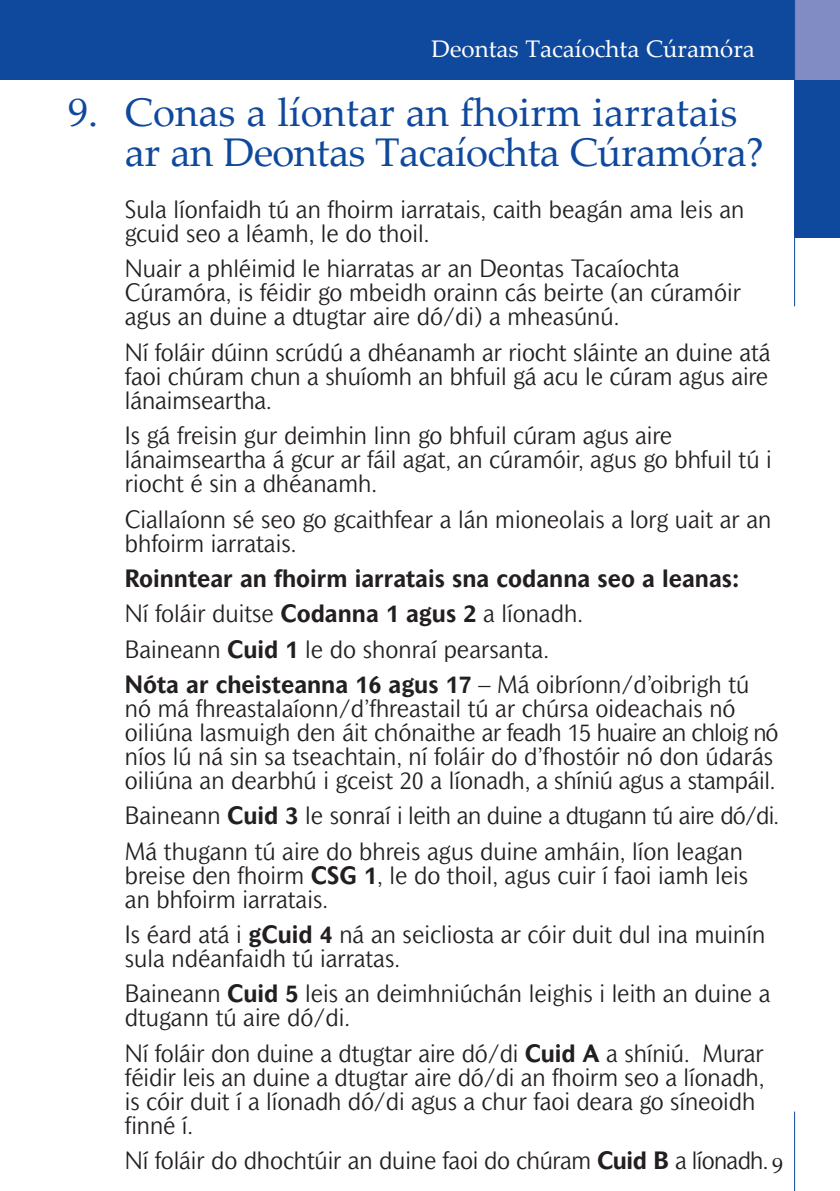
<style>
.page{position:relative;width:840px;height:1191px;background:#fff}
.page>*{position:absolute;margin:0;border:0;box-sizing:border-box;transform-origin:0 0}
.t1{font:40px/40px "Palatino Linotype";letter-spacing:-.005em;color:#0f499d}
.t2{font:300 24px/24px "Mahsuri Sans";color:#231f20}
.t3{font:700 24px/35.4px "Mahsuri Sans";color:#231f20}
.t4{font:24px "Palatino Linotype";color:#fff}
.s1{font-weight:300}
.s2{font-weight:700}
</style>
<div class="page">
<div style="left:0;top:0;width:794px;height:79px;background:#0f499d"></div>
<div style="left:794px;top:79px;width:45px;height:159px;background:#0f499d"></div>
<hr style="left:793px;top:1111px;width:1px;height:80px;background:#0f499d">
<div style="left:794px;top:0;width:45px;height:79px;background:#828cc4"></div>
<hr style="left:793px;top:0;width:1px;height:306px;background:#0f499d">
<p class="t4" style="left:431px;top:32px;width:324px">Deontas Tacaíochta Cúramóra</p>
<h1 class="t1" style="left:125px;top:91px;width:640px;text-indent:-57px">9. Conas a líontar an fhoirm iarratais ar an Deontas Tacaíochta Cúramóra?</h1>
<p class="t2" style="left:125px;top:199px;width:620px">Sula líonfaidh tú an fhoirm iarratais, caith beagán ama leis an gcuid seo a léamh, le do thoil.</p>
<p class="t2" style="left:125px;top:259px;width:617px">Nuair a phléimid le hiarratas ar an Deontas Tacaíochta<br>Cúramóra, is féidir go mbeidh orainn cás beirte (an cúramóir agus an duine a dtugtar aire dó/di) a mheasúnú.</p>
<p class="t2" style="left:125px;top:342px;width:646px;text-align:justify">Ní foláir dúinn scrúdú a dhéanamh ar riocht sláinte an duine atá faoi chúram chun a shuíomh an bhfuil gá acu le cúram agus aire lánaimseartha.</p>
<p class="t2" style="left:125px;top:425px;width:648px">Is gá freisin gur deimhin linn go bhfuil cúram agus aire lánaimseartha á gcur ar fáil agat, an cúramóir, agus go bhfuil tú i riocht é sin a dhéanamh.</p>
<p class="t2" style="left:125px;top:509px;width:647px">Ciallaíonn sé seo go gcaithfear a lán mioneolais a lorg uait ar an bhfoirm iarratais.</p>
<p class="t3" style="left:125px;top:562px;width:625px">Roinntear an fhoirm iarratais sna codanna seo a leanas:<br><span class="s1">Ní foláir duitse</span> Codanna 1 agus 2 <span class="s1">a líonadh.<br>Baineann</span> Cuid 1 <span class="s1">le do shonraí pearsanta.<br></span>Nóta ar cheisteanna 16 agus 17 <span class="s1">– Má oibríonn/d’oibrigh tú</span></p>
<p class="t2" style="left:125px;top:698px;width:654px">nó má fhreastalaíonn/d’fhreastail tú ar chúrsa oideachais nó oiliúna lasmuigh den áit chónaithe ar feadh 15 huaire an chloig nó níos lú ná sin sa tseachtain, ní foláir do d’fhostóir nó don údarás oiliúna an dearbhú i gceist 20 a líonadh, a shíniú agus a stampáil.</p>
<p class="t2" style="left:125px;top:799px;width:655px;line-height:35.4px">Baineann <span class="s2">Cuid 3</span> le sonraí i leith an duine a dtugann tú aire dó/di.<br>Má thugann tú aire do bhreis agus duine amháin, líon leagan</p>
<p class="t2" style="left:125px;top:865px;width:624px">breise den fhoirm <span class="s2">CSG 1</span>, le do thoil, agus cuir í faoi iamh leis an bhfoirm iarratais.</p>
<p class="t2" style="left:125px;top:924px;width:641px">Is éard atá i <span class="s2">gCuid 4</span> ná an seicliosta ar cóir duit dul ina muinín sula ndéanfaidh tú iarratas.</p>
<p class="t2" style="left:125px;top:983px;width:647px">Baineann <span class="s2">Cuid 5</span> leis an deimhniúchán leighis i leith an duine a dtugann tú aire dó/di.</p>
<p class="t2" style="left:125px;top:1042px;width:640px">Ní foláir don duine a dtugtar aire dó/di <span class="s2">Cuid A</span> a shíniú. Murar féidir leis an duine a dtugtar aire dó/di an fhoirm seo a líonadh, is cóir duit í a líonadh dó/di agus a chur faoi deara go síneoidh finné í.</p>
<p class="t2" style="left:125px;top:1150px;width:659px">Ní foláir do dhochtúir an duine faoi do chúram <span class="s2">Cuid B</span> a líonadh. <sub>9</sub></p>
</div>
